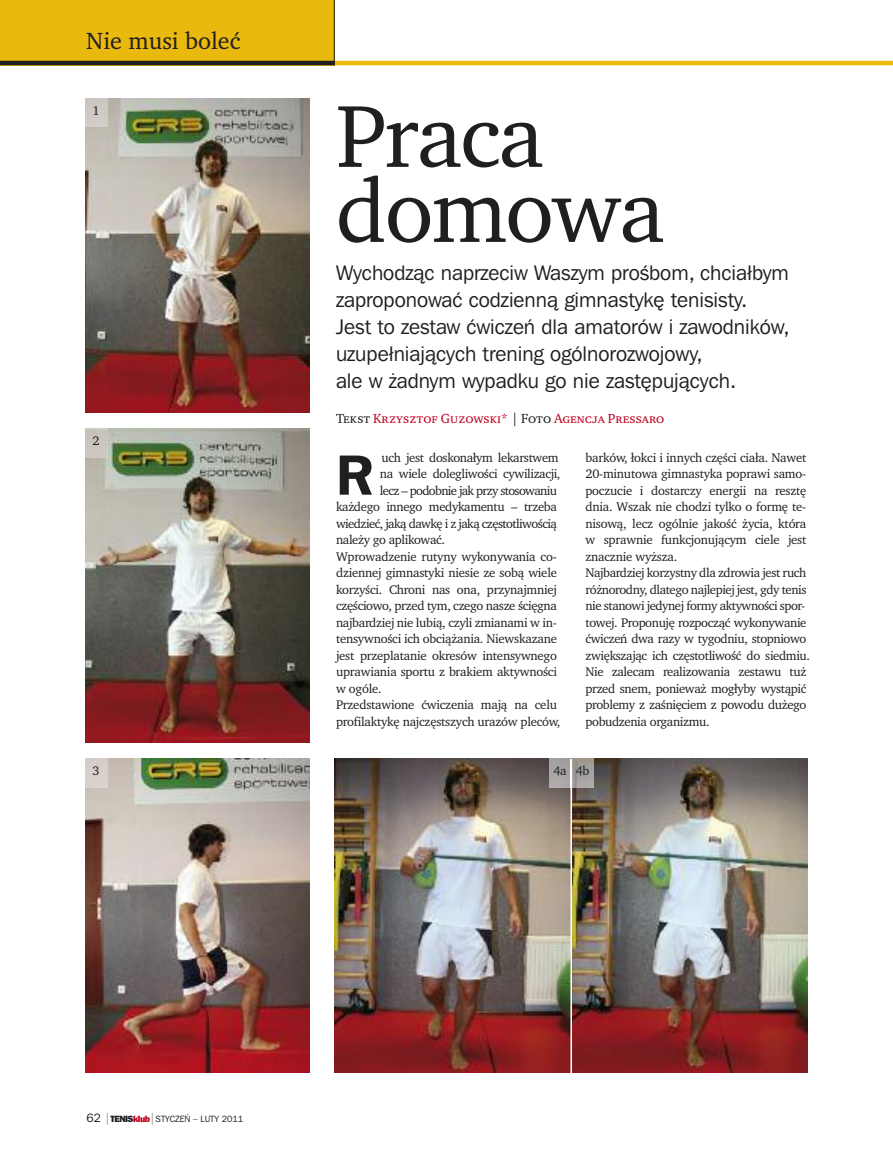
<style>
.page{position:relative;width:893px;height:1170px;background:#fff}
.page>*{position:absolute;margin:0;border:0;box-sizing:border-box;transform-origin:0 0}
.t1{font:90px/75px "Charter PL";letter-spacing:-.02em;color:#201e21}
.t2{font:600 56.4px "Franklin Gothic PL";color:#201e21}
.t3{font:24px "Charter PL";color:#201e21}
.t4{font:21px/27px "Franklin Gothic PL";color:#201e21}
.t5{font:13.5px "Charter PL Small Caps";color:#c1001f}
.t6{font:12.75px/16.5px "Charter PL";letter-spacing:-.025em;color:#201e21}
.t7{font:12.75px "Charter PL";letter-spacing:-.045em;color:#201e21}
.t8{font:12.75px "Charter PL";letter-spacing:-.05em;color:#201e21}
.t9{font:9px "Franklin Gothic PL";color:#201e21}
.s1{color:#201e21}
.s2{font-size:12px}
.s3{font-size:12px;color:#8f8f90}
.s4{font-weight:800}
.s5{font-weight:800;color:#c1001f}
</style>
<div class="page">
<div style="left:0;top:0;width:334px;height:65px;background:#eab90e"></div>
<hr style="left:334px;top:61px;width:559px;height:4px;background:#eab90e">
<hr style="left:0;top:61px;width:334px;height:4px;background:#201e21">
<hr style="left:334px;top:0;width:1px;height:65px;background:#201e21">
<img style="left:85px;top:98px;width:224px;height:314px">
<img style="left:85px;top:428px;width:224px;height:314px">
<img style="left:85px;top:758px;width:224px;height:314px">
<img style="left:334px;top:758px;width:474px;height:314px">
<hr style="left:570px;top:748px;width:2px;height:344px;background:#fff">
<img style="left:85px;top:98px;width:22px;height:29px">
<img style="left:85px;top:428px;width:22px;height:29px">
<img style="left:85px;top:758px;width:22px;height:29px">
<img style="left:549px;top:758px;width:21px;height:29px">
<img style="left:572px;top:758px;width:22px;height:29px">
<h3 class="t3" style="left:86px;top:31px;width:156px">Nie musi boleç</h3>
<p class="t6" style="left:93px;top:103px;width:9px">1</p>
<p class="t6" style="left:93px;top:433px;width:9px">2</p>
<h1 class="t1" style="left:336px;top:106px;width:330px">Praca domowa</h1>
<h3 class="t4" style="left:336px;top:261px;width:455px">Wychodzàc naprzeciw Waszym proÊbom, chciałbym zaproponowaç codziennà gimnastyk´ tenisisty.<br>Jest to zestaw çwiczeƒ dla amatorów i zawodników, uzupełniajàcych trening ogólnorozwojowy,<br>ale w ˝adnym wypadku go nie zast´pujàcych.</h3>
<p class="t5" style="left:336px;top:410px;width:330px"><span class="s1">Tekst</span> Krzysztof Guzowski* <span class="s1">| Foto</span> Agencja Pressaro</p>
<p class="t6" style="left:585px;top:450px;width:226px">barków, łokci i innych cz´Êci ciała. Nawet 20-minutowa gimnastyka poprawi samo&shy;poczucie i dostarczy energii na reszt´ dnia. Wszak nie chodzi tylko o form´ te&shy;nisowà, lecz ogólnie jakoÊç ˝ycia, która w sprawnie funkcjonujàcym ciele jest znacznie wy˝sza.<br>Najbardziej korzystny dla zdrowia jest ruch ró˝norodny, dlatego najlepiej jest, gdy tenis nie stanowi jedynej formy aktywnoÊci spor&shy;towej. Proponuj´ rozpoczàç wykonywanie çwiczeƒ dwa razy w tygodniu, stopniowo zwi´kszajàc ich cz´stotliwoÊç do siedmiu.<br>Nie zalecam realizowania zestawu tu˝ przed snem, poniewa˝ mogłyby wystàpiç problemy z zaÊni´ciem z powodu du˝ego pobudzenia organizmu.</p>
<h2 class="t2" style="left:336px;top:455px;width:39px">R</h2>
<p class="t6" style="left:382px;top:450px;width:179px">uch jest doskonałym lekarstwem</p>
<p class="t6" style="left:380px;top:466px;width:182px">na wiele dolegliwoÊci cywilizacji,</p>
<p class="t8" style="left:380px;top:485px;width:179px">lecz – podobnie jak przy stosowaniu</p>
<p class="t6" style="left:336px;top:499px;width:222px">ka˝dego innego medykamentu – trzeba</p>
<p class="t7" style="left:336px;top:518px;width:222px">wiedzieç, jakà dawk´ i z jakà cz´stotliwoÊcià</p>
<p class="t6" style="left:336px;top:532px;width:110px">nale˝y go aplikowaç.</p>
<p class="t6" style="left:336px;top:549px;width:222px">Wprowadzenie rutyny wykonywania co-</p>
<p class="t6" style="left:336px;top:565px;width:222px">dziennej gimnastyki niesie ze sobà wiele</p>
<p class="t6" style="left:336px;top:582px;width:222px">korzyÊci. Chroni nas ona, przynajmniej</p>
<p class="t6" style="left:336px;top:598px;width:222px">cz´Êciowo, przed tym, czego nasze Êci´gna</p>
<p class="t6" style="left:336px;top:615px;width:222px">najbardziej nie lubià, czyli zmianami w in-</p>
<p class="t6" style="left:336px;top:631px;width:222px">tensywnoÊci ich obcià˝ania. Niewskazane</p>
<p class="t6" style="left:336px;top:648px;width:222px">jest przeplatanie okresów intensywnego</p>
<p class="t6" style="left:336px;top:664px;width:222px">uprawiania sportu z brakiem aktywnoÊci</p>
<p class="t6" style="left:336px;top:681px;width:47px">w ogóle.</p>
<p class="t6" style="left:336px;top:697px;width:222px">Przedstawione çwiczenia majà na celu</p>
<p class="t6" style="left:336px;top:714px;width:226px">profilaktyk´ najcz´stszych urazów pleców,</p>
<p class="t6" style="left:93px;top:763px;width:9px">3</p>
<p class="t6" style="left:553px;top:763px;width:37px">4a 4b</p>
<p class="t9" style="left:87px;top:1115px;width:158px"><span class="s2">62</span> <span class="s3">|</span><span class="s4">TENIS</span><span class="s5">klub</span><span class="s3">|</span>STYCZE¡ – LUTY 2011</p>
</div>
